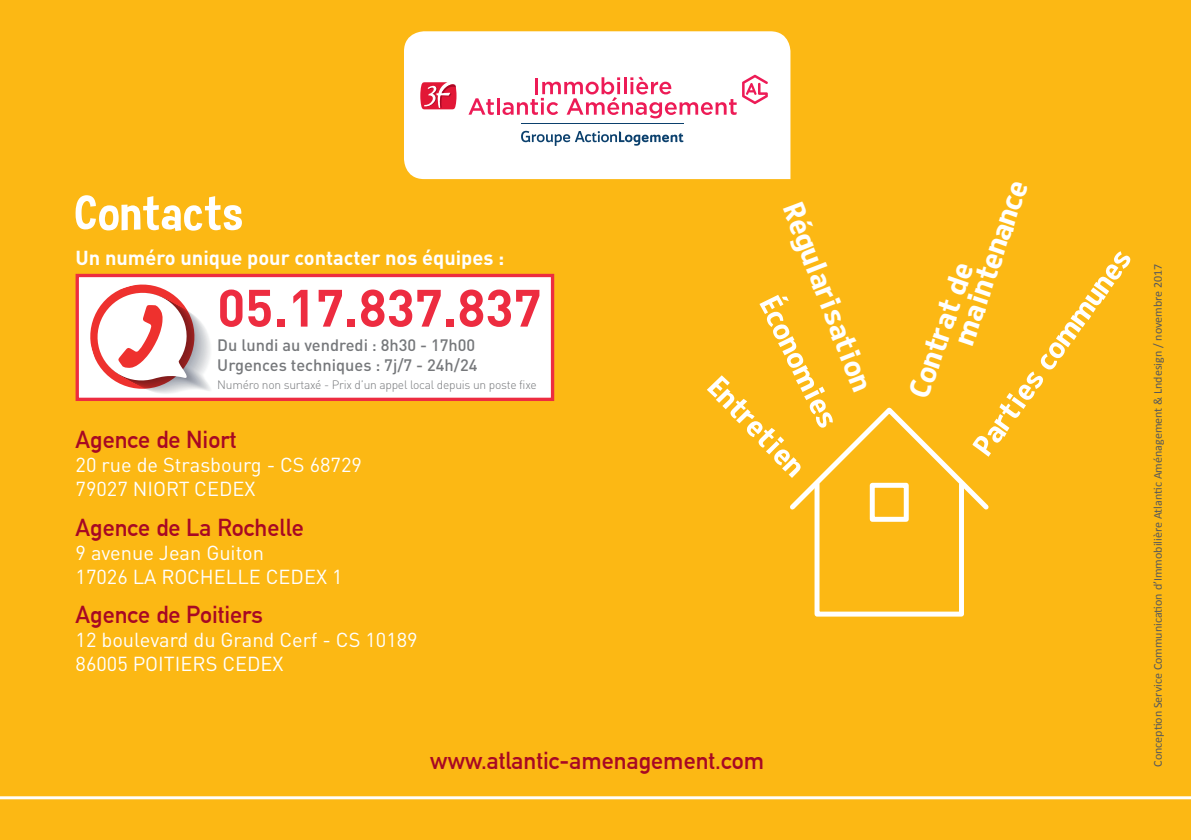
<style>
.page{position:relative;width:1191px;height:840px;background:#fff}
.page>*{position:absolute;margin:0;border:0;box-sizing:border-box;transform-origin:0 0}
.t1{font:700 51.6px "DINOT";color:#ed2c40}
.t2{font:30.2px/24.8px "Curse Casual";color:#fff;scale:1.25 1}
.t3{font:24px "DIN Mittelschrift LT Alternate";color:#a70824}
.t4{font:20px/24px "DINOT";color:#fff}
.t5{font:700 20px "DINOT";color:#fff}
.t6{font:500 16.4px/19.6px "DINOT";color:#76787b}
.t7{font:12px "Calibri";color:#57585a}
.t8{font:300 12px "DINOT";letter-spacing:-.02em;color:#76787b}
</style>
<div class="page">
<div style="left:0;top:0;width:1191px;height:839px;background:#fcb814"></div>
<hr style="left:0;top:795px;width:1191px;height:3px;background:#fff">
<div style="left:814px;top:481px;width:150px;height:135px;border:5px solid #fff"></div>
<div style="left:869px;top:482px;width:39px;height:39px;border:5px solid #fff"></div>
<svg style="left:790px;top:407px;width:199px;height:107px"></svg>
<svg style="left:76px;top:195px;width:166px;height:36px"></svg>
<div style="left:404px;top:31px;width:386px;height:148px;background:#fff"></div>
<div style="left:76px;top:274px;width:478px;height:127px;background:#fff;border:3px solid #ed2c40"></div>
<svg style="left:84px;top:284px;width:131px;height:115px"></svg>
<svg style="left:420px;top:82px;width:37px;height:27px"></svg>
<svg style="left:742px;top:75px;width:26px;height:29px"></svg>
<svg style="left:521px;top:131px;width:162px;height:15px;background:#bbcad6"></svg>
<hr style="left:521px;top:123px;width:163px;height:1px;background:#0b406d">
<svg style="left:468px;top:77px;width:268px;height:41px;background:#facbd9"></svg>
<p class="t5" style="left:76px;top:242px;width:430px">Un numéro unique pour contacter nos équipes :</p>
<h1 class="t1" style="left:217px;top:267px;width:326px">05.17.837.837</h1>
<p class="t6" style="left:217px;top:334px;width:262px">Du lundi au vendredi : 8h30 - 17h00<br>Urgences techniques : 7j/7 - 24h/24</p>
<p class="t8" style="left:217px;top:375px;width:321px">Numéro non surtaxé - Prix d’un appel local depuis un poste fixe</p>
<p class="t3" style="left:76px;top:425px;width:162px">Agence de Niort</p>
<p class="t4" style="left:76px;top:451px;width:288px">20 rue de Strasbourg - CS 68729<br>79027 NIORT CEDEX</p>
<p class="t3" style="left:76px;top:513px;width:230px">Agence de La Rochelle</p>
<p class="t4" style="left:76px;top:539px;width:268px">9 avenue Jean Guiton<br>17026 LA ROCHELLE CEDEX 1</p>
<p class="t3" style="left:76px;top:600px;width:189px">Agence de Poitiers</p>
<p class="t4" style="left:76px;top:626px;width:343px">12 boulevard du Grand Cerf - CS 10189<br>86005 POITIERS CEDEX</p>
<h2 class="t2" style="left:804px;top:199px;width:160px;rotate:69deg">Régularisation</h2>
<h2 class="t2" style="left:780px;top:293px;width:114px;rotate:64deg">Économies</h2>
<h2 class="t2" style="left:723px;top:373px;width:101px;rotate:46deg">Entretien</h2>
<p class="t3" style="left:430px;top:745px;width:335px">www.atlantic-amenagement.com</p>
<h2 class="t2" style="left:927px;top:331px;width:138px;text-indent:-64px;rotate:-71deg">Contrat de maintenance</h2>
<h2 class="t2" style="left:969px;top:443px;width:198px;rotate:-54deg">Parties communes</h2>
<p class="t7" style="left:1150px;top:766px;width:504px;rotate:-90deg">Conception Service Communication d’Immobilière Atlantic Aménagement &amp; Lndesign / novembre 2017</p>
</div>
